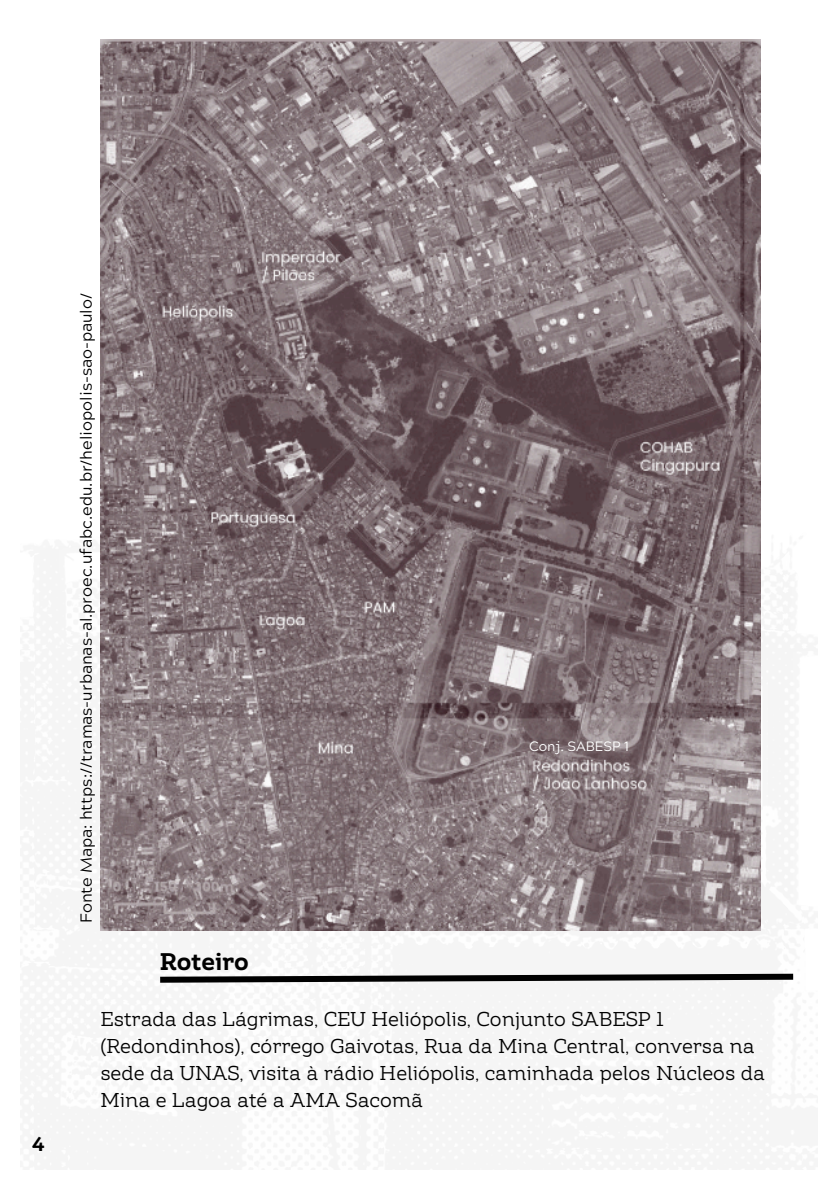
<style>
.page{position:relative;width:839px;height:1191px;background:#fff}
.page>*{position:absolute;margin:0;border:0;box-sizing:border-box;transform-origin:0 0}
.t1{font:700 24px "Amazing Slab";color:#000}
.t2{font:20px/27px "Amazing Slab";color:#000}
.t3{font:700 20px "Amazing Slab";color:#000}
.t4{font:16px "Acherus Grotesque";color:#000}
.t5{font:13.6px "Acherus Grotesque";color:#fff}
</style>
<div class="page">
<img style="left:100px;top:40px;width:660px;height:891px">
<svg style="left:160px;top:973px;width:634px;height:10px"></svg>
<h2 class="t3" style="left:32px;top:1132px;width:14px">4</h2>
<p class="t4" style="left:80px;top:923px;width:632px;rotate:-90deg">Fonte Mapa: https://tramas-urbanas-al.proec.ufabc.edu.br/heliopolis-sao-paulo/</p>
<h3 class="t1" style="left:160px;top:946px;width:90px">Roteiro</h3>
<h1 class="t5" style="left:529px;top:741px;width:101px">Conj. SABESP 1</h1>
<p class="t2" style="left:100px;top:1005px;width:666px">Estrada das Lágrimas, CEU Heliópolis, Conjunto SABESP 1 (Redondinhos), córrego Gaivotas, Rua da Mina Central, conversa na sede da UNAS, visita à rádio Heliópolis, caminhada pelos Núcleos da Mina e Lagoa até a AMA Sacomã</p>
</div>
